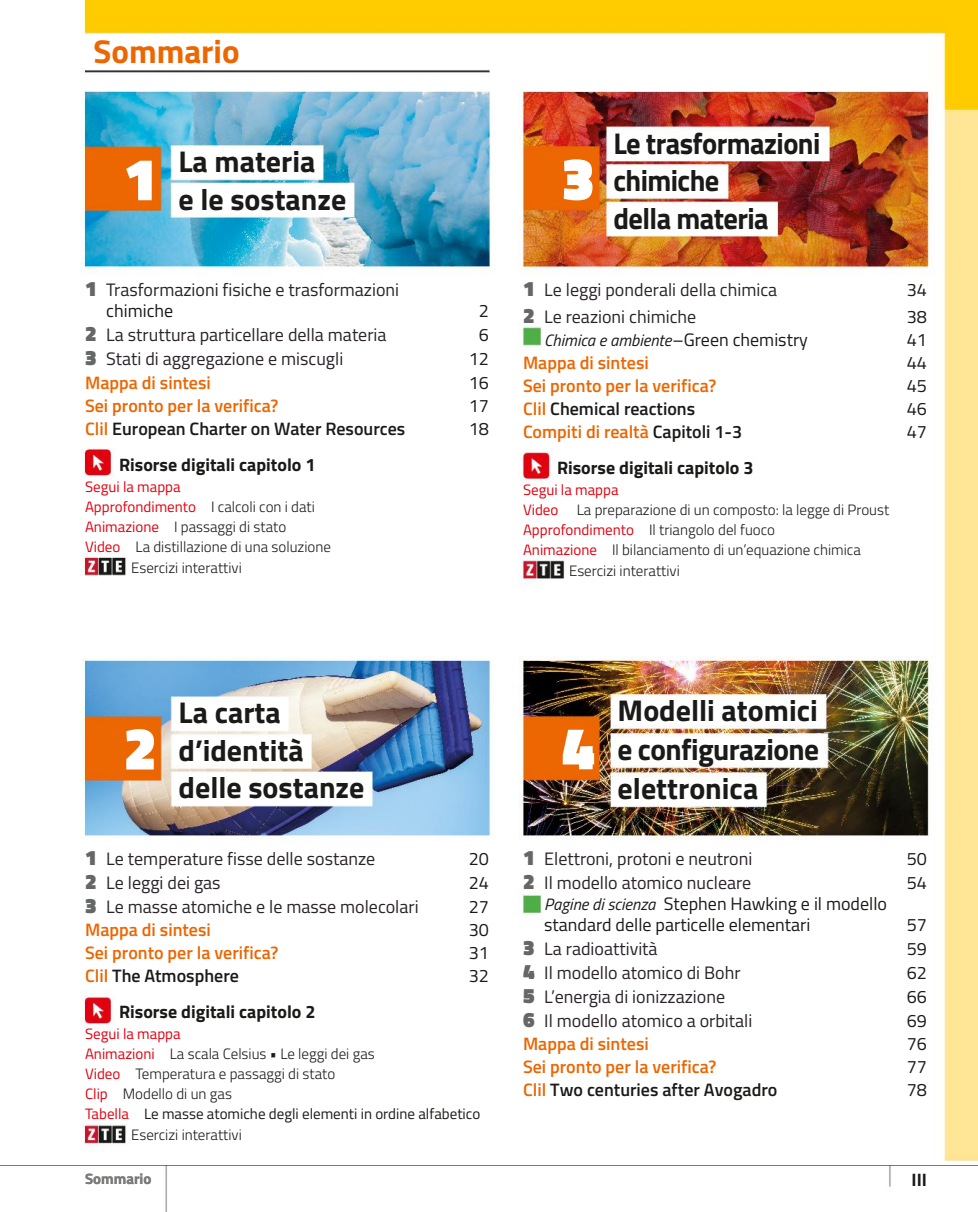
<style>
.page{position:relative;width:978px;height:1212px;background:#fff}
.page>*{position:absolute;margin:0;border:0;box-sizing:border-box;transform-origin:0 0}
.t1{font:900 60px "Titillium";color:#fff}
.t2{font:700 33px "Titillium";color:#ec6602}
.t3{font:700 30px/37.5px "Titillium";color:#1a1a18}
.t4{font:700 30px/37.5px "Titillium";letter-spacing:-.02em;color:#1a1a18;scale:.95 1}
.t5{font:18px/21px "Titillium";color:#2a232a}
.t6{font:600 18px "Titillium";color:#ec6602}
.t7{font:18px/21px "Titillium";color:#1a1a18}
.t8{font:600 18px "Titillium";color:#1a1a18}
.t9{font:700 18px "Titillium";color:#1a1a18}
.t10{font:italic 16.5px "Titillium";color:#1a1a18}
.t11{font:300 15px "Titillium";color:#1a1a18}
.t12{font:15px "Titillium";color:#1a1a18}
.t13{font:15px "Titillium";color:#e3000f}
.t14{font:700 15px "Titillium";color:#7b7b7a}
.s1{font-weight:900;font-size:21px;color:#656767}
.s2{color:#1a1a18}
.s3{color:#ec6602}
.s4{font-weight:400;color:#e3000f}
.s5{font-style:normal;font-size:18px}
.s6{color:#e3000f}
.s7{font-style:italic;font-size:16.5px}
</style>
<div class="page">
<img style="left:0;top:0;width:978px;height:1212px">
<h2 class="t2" style="left:94px;top:32px;width:148px">Sommario</h2>
<h1 class="t1" style="left:124px;top:144px;width:34px">1</h1>
<h3 class="t3" style="left:178px;top:147px;width:169px">La materia<br>e le sostanze</h3>
<p class="t5" style="left:106px;top:282px;width:294px;text-indent:-21px"><span class="s1">1</span> Trasformazioni fisiche e trasformazioni <span class="s2">chimiche</span></p>
<p class="t7" style="left:479px;top:303px;width:12px">2</p>
<p class="t5" style="left:85px;top:327px;width:303px"><span class="s1">2</span> La struttura particellare della materia</p>
<p class="t7" style="left:479px;top:327px;width:12px">6</p>
<p class="t5" style="left:85px;top:351px;width:260px"><span class="s1">3</span> Stati di aggregazione e miscugli</p>
<p class="t7" style="left:469px;top:351px;width:22px">12</p>
<p class="t6" style="left:85px;top:376px;width:127px">Mappa di sintesi</p>
<p class="t7" style="left:469px;top:374px;width:22px">16</p>
<p class="t6" style="left:85px;top:399px;width:195px">Sei pronto per la verifica?</p>
<p class="t7" style="left:469px;top:397px;width:22px">17</p>
<p class="t8" style="left:85px;top:422px;width:322px"><span class="s3">Clil</span> European Charter on Water Resources</p>
<p class="t7" style="left:469px;top:420px;width:22px">18</p>
<p class="t9" style="left:119px;top:458px;width:198px">Risorse digitali capitolo 1</p>
<p class="t13" style="left:85px;top:481px;width:97px">Segui la mappa</p>
<p class="t11" style="left:85px;top:501px;width:231px"><span class="s4">Approfondimento</span> I calcoli con i dati</p>
<p class="t11" style="left:85px;top:521px;width:203px"><span class="s4">Animazione</span> I passaggi di stato</p>
<p class="t11" style="left:85px;top:541px;width:247px"><span class="s4">Video</span> La distillazione di una soluzione</p>
<p class="t11" style="left:131px;top:562px;width:112px">Esercizi interattivi</p>
<h1 class="t1" style="left:562px;top:144px;width:34px">3</h1>
<h3 class="t4" style="left:613px;top:128px;width:220px">Le trasformazioni chimiche<br>della materia</h3>
<p class="t5" style="left:523px;top:282px;width:256px"><span class="s1">1</span> Le leggi ponderali della chimica</p>
<p class="t7" style="left:907px;top:282px;width:22px">34</p>
<p class="t5" style="left:523px;top:308px;width:175px"><span class="s1">2</span> Le reazioni chimiche</p>
<p class="t7" style="left:907px;top:308px;width:22px">38</p>
<p class="t10" style="left:544px;top:334px;width:265px">Chimica e ambiente<span class="s5">–Green chemistry</span></p>
<p class="t7" style="left:907px;top:331px;width:22px">41</p>
<p class="t6" style="left:523px;top:356px;width:127px">Mappa di sintesi</p>
<p class="t7" style="left:907px;top:354px;width:22px">44</p>
<p class="t6" style="left:523px;top:380px;width:195px">Sei pronto per la verifica?</p>
<p class="t7" style="left:907px;top:377px;width:22px">45</p>
<p class="t8" style="left:523px;top:403px;width:174px"><span class="s3">Clil</span> Chemical reactions</p>
<p class="t7" style="left:907px;top:400px;width:22px">46</p>
<p class="t6" style="left:523px;top:426px;width:221px">Compiti di realtà <span class="s2">Capitoli 1-3</span></p>
<p class="t7" style="left:907px;top:424px;width:22px">47</p>
<p class="t9" style="left:557px;top:462px;width:198px">Risorse digitali capitolo 3</p>
<p class="t13" style="left:523px;top:484px;width:97px">Segui la mappa</p>
<p class="t11" style="left:523px;top:504px;width:368px"><span class="s4">Video</span> La preparazione di un composto: la legge di Proust</p>
<p class="t11" style="left:523px;top:524px;width:254px"><span class="s4">Approfondimento</span> Il triangolo del fuoco</p>
<p class="t11" style="left:523px;top:544px;width:339px"><span class="s4">Animazione</span> Il bilanciamento di un’equazione chimica</p>
<p class="t11" style="left:569px;top:565px;width:112px">Esercizi interattivi</p>
<h1 class="t1" style="left:124px;top:714px;width:34px">2</h1>
<h3 class="t3" style="left:179px;top:697px;width:187px">La carta d’identità delle sostanze</h3>
<p class="t5" style="left:85px;top:850px;width:292px"><span class="s1">1</span> Le temperature fisse delle sostanze</p>
<p class="t7" style="left:469px;top:850px;width:22px">20</p>
<p class="t5" style="left:85px;top:874px;width:137px"><span class="s1">2</span> Le leggi dei gas</p>
<p class="t7" style="left:469px;top:874px;width:22px">24</p>
<p class="t5" style="left:85px;top:898px;width:335px"><span class="s1">3</span> Le masse atomiche e le masse molecolari</p>
<p class="t7" style="left:469px;top:898px;width:22px">27</p>
<p class="t6" style="left:85px;top:924px;width:127px">Mappa di sintesi</p>
<p class="t7" style="left:469px;top:921px;width:22px">30</p>
<p class="t6" style="left:85px;top:947px;width:195px">Sei pronto per la verifica?</p>
<p class="t7" style="left:469px;top:945px;width:22px">31</p>
<p class="t8" style="left:85px;top:970px;width:155px"><span class="s3">Clil</span> The Atmosphere</p>
<p class="t7" style="left:469px;top:968px;width:22px">32</p>
<p class="t9" style="left:119px;top:1006px;width:198px">Risorse digitali capitolo 2</p>
<p class="t13" style="left:85px;top:1029px;width:97px">Segui la mappa</p>
<p class="t11" style="left:85px;top:1049px;width:291px"><span class="s4">Animazioni</span> La scala Celsius • Le leggi dei gas</p>
<p class="t11" style="left:85px;top:1069px;width:252px"><span class="s4">Video</span> Temperatura e passaggi di stato</p>
<p class="t11" style="left:85px;top:1089px;width:148px"><span class="s4">Clip</span> Modello di un gas</p>
<p class="t12" style="left:85px;top:1109px;width:397px"><span class="s6">Tabella</span> Le masse atomiche degli elementi in ordine alfabetico</p>
<p class="t11" style="left:131px;top:1130px;width:112px">Esercizi interattivi</p>
<p class="t14" style="left:85px;top:1173px;width:68px">Sommario</p>
<h1 class="t1" style="left:562px;top:713px;width:34px">4</h1>
<h3 class="t3" style="left:618px;top:694px;width:203px;line-height:39px;text-align:justify">Modelli atomici e configurazione elettronica</h3>
<p class="t5" style="left:523px;top:850px;width:231px"><span class="s1">1</span> Elettroni, protoni e neutroni</p>
<p class="t7" style="left:907px;top:850px;width:22px">50</p>
<p class="t5" style="left:523px;top:874px;width:230px"><span class="s1">2</span> Il modello atomico nucleare</p>
<p class="t7" style="left:907px;top:874px;width:22px">54</p>
<p class="t7" style="left:544px;top:895px;width:344px"><span class="s7">Pagine di scienza</span> Stephen Hawking e il modello standard delle particelle elementari</p>
<p class="t7" style="left:907px;top:916px;width:22px">57</p>
<p class="t5" style="left:523px;top:940px;width:136px"><span class="s1">3</span> La radioattività</p>
<p class="t7" style="left:907px;top:940px;width:22px">59</p>
<p class="t5" style="left:523px;top:964px;width:219px"><span class="s1">4</span> Il modello atomico di Bohr</p>
<p class="t7" style="left:907px;top:964px;width:22px">62</p>
<p class="t5" style="left:523px;top:988px;width:204px"><span class="s1">5</span> L’energia di ionizzazione</p>
<p class="t7" style="left:907px;top:988px;width:22px">66</p>
<p class="t5" style="left:523px;top:1012px;width:231px"><span class="s1">6</span> Il modello atomico a orbitali</p>
<p class="t7" style="left:907px;top:1012px;width:22px">69</p>
<p class="t6" style="left:523px;top:1038px;width:127px">Mappa di sintesi</p>
<p class="t7" style="left:907px;top:1035px;width:22px">76</p>
<p class="t6" style="left:523px;top:1061px;width:195px">Sei pronto per la verifica?</p>
<p class="t7" style="left:907px;top:1059px;width:22px">77</p>
<p class="t8" style="left:523px;top:1084px;width:256px"><span class="s3">Clil</span> Two centuries after Avogadro</p>
<p class="t7" style="left:907px;top:1082px;width:22px">78</p>
<p class="t9" style="left:911px;top:1174px;width:17px">III</p>
</div>
